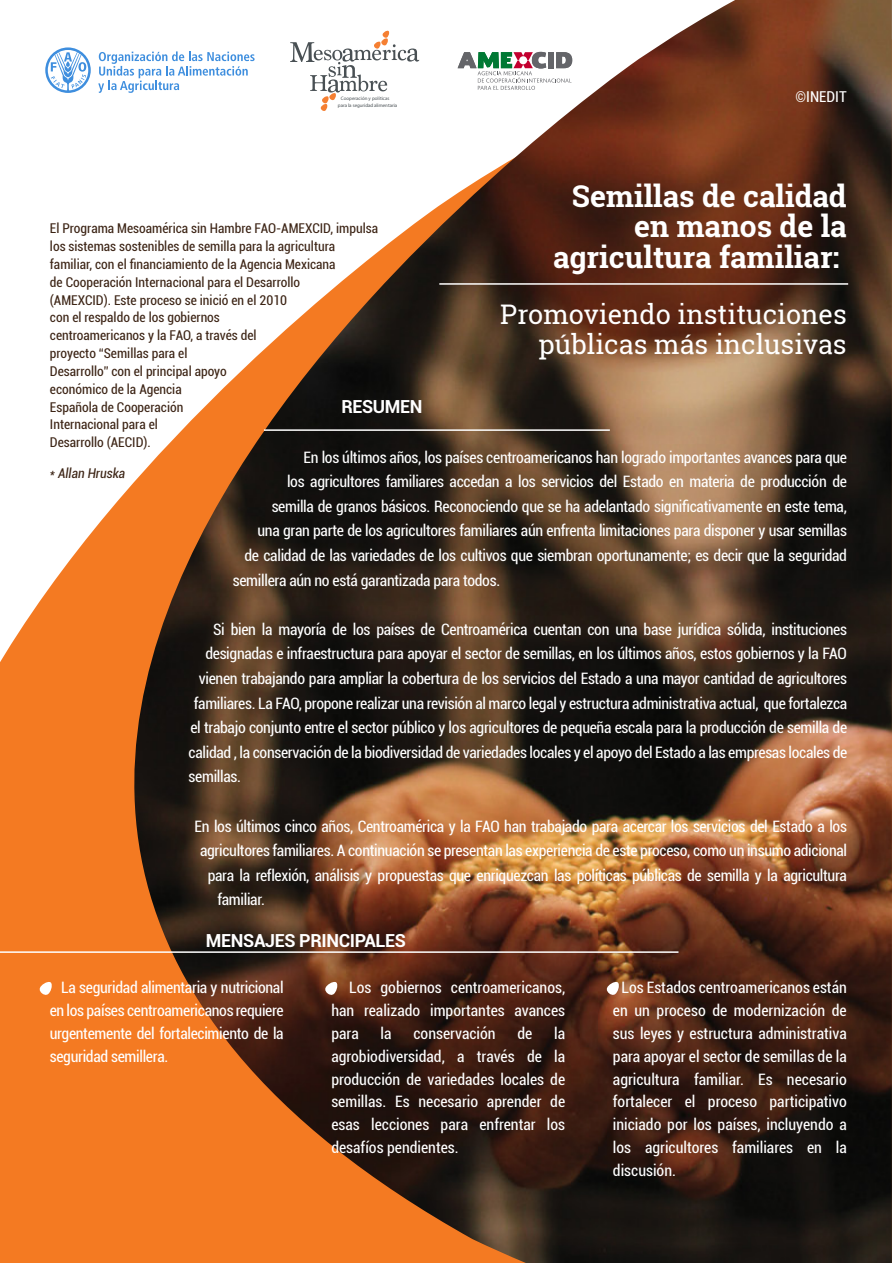
<style>
.page{position:relative;width:893px;height:1263px;background:#fff}
.page>*{position:absolute;margin:0;border:0;box-sizing:border-box;transform-origin:0 0}
.t1{font:700 30px/30.6px "Roboto Slab";color:#fff;text-align:right}
.t2{font:27px/30.6px "Roboto Slab";color:#fff;text-align:right}
.t3{font:700 18px "Roboto";letter-spacing:-.02em;color:#fff}
.t4{font:condensed 15.75px/22.8px "Roboto";letter-spacing:-.02em;color:#fff;text-align:justify}
.t5{font:condensed 15.75px "Roboto";color:#fff}
.t6{font:condensed 15px "Roboto";color:#fff}
.t7{font:condensed 13.5px/17.9px "Roboto";color:#3c2415}
.t8{font:italic condensed 13.5px "Roboto";color:#3c2415}
.t9{font:4.95px/6.9px "Myriad Pro";color:#495054}
</style>
<div class="page">
<div style="left:0;top:588px;width:49px;height:675px;background:#f47a22"></div>
<img style="left:49px;top:0;width:843px;height:1263px">
<hr style="left:264px;top:429px;width:346px;height:2px;background:#fff">
<hr style="left:439px;top:283px;width:409px;height:2px;background:#fff">
<hr style="left:0;top:951px;width:678px;height:2px;background:#fff">
<svg style="left:35px;top:981px;width:17px;height:18px"></svg>
<svg style="left:321px;top:981px;width:17px;height:18px"></svg>
<svg style="left:602px;top:981px;width:17px;height:18px"></svg>
<img style="left:49px;top:0;width:50px;height:309px">
<img style="left:0;top:588px;width:46px;height:31px">
<svg style="left:458px;top:52px;width:114px;height:38px"></svg>
<svg style="left:290px;top:30px;width:129px;height:83px"></svg>
<svg style="left:45px;top:47px;width:46px;height:46px"></svg>
<svg style="left:98px;top:51px;width:157px;height:42px"></svg>
<p class="t9" style="left:338px;top:95px;width:61px;text-indent:3px">Cooperación y políticas para la seguridad alimentaria</p>
<p class="t6" style="left:796px;top:86px;width:53px">©INEDIT</p>
<h1 class="t1" style="left:553px;top:180px;width:295px">Semillas de calidad en manos de la agricultura familiar:</h1>
<h2 class="t2" style="left:500px;top:298px;width:348px">Promoviendo instituciones públicas más inclusivas</h2>
<p class="t7" style="left:50px;top:219px;width:330px">El Programa Mesoamérica sin Hambre FAO-AMEXCID, impulsa los sistemas sostenibles de semilla para la agricultura familiar, con el financiamiento de la Agencia Mexicana<br>de Cooperación Internacional para el Desarrollo<br>(AMEXCID). Este proceso se inició en el 2010<br>con el respaldo de los gobiernos<br>centroamericanos y la FAO, a través del<br>proyecto “Semillas para el<br>Desarrollo” con el principal apoyo<br>económico de la Agencia<br>Española de Cooperación<br>Internacional para el<br>Desarrollo (AECID).</p>
<p class="t3" style="left:341px;top:394px;width:83px">RESUMEN</p>
<p class="t4" style="left:304px;top:445px;width:545px">En los últimos años, los países centroamericanos han logrado importantes avances para que</p>
<p class="t4" style="left:287px;top:470px;width:561px">los agricultores familiares accedan a los servicios del Estado en materia de producción de</p>
<p class="t4" style="left:272px;top:494px;width:577px">semilla de granos básicos. Reconociendo que se ha adelantado significativamente en este tema,</p>
<p class="t4" style="left:257px;top:519px;width:591px">una gran parte de los agricultores familiares aún enfrenta limitaciones para disponer y usar semillas</p>
<p class="t4" style="left:244px;top:543px;width:604px">de calidad de las variedades de los cultivos que siembran oportunamente; es decir que la seguridad</p>
<p class="t4" style="left:233px;top:568px;width:269px">semillera aún no está garantizada para todos.</p>
<p class="t4" style="left:213px;top:617px;width:635px">Si bien la mayoría de los países de Centroamérica cuentan con una base jurídica sólida, instituciones</p>
<p class="t4" style="left:205px;top:642px;width:643px">designadas e infraestructura para apoyar el sector de semillas, en los últimos años, estos gobiernos y la FAO</p>
<p class="t4" style="left:199px;top:666px;width:650px">vienen trabajando para ampliar la cobertura de los servicios del Estado a una mayor cantidad de agricultores</p>
<p class="t4" style="left:194px;top:691px;width:655px">familiares. La FAO, propone realizar una revisión al marco legal y estructura administrativa actual, que fortalezca</p>
<p class="t4" style="left:190px;top:716px;width:658px">el trabajo conjunto entre el sector público y los agricultores de pequeña escala para la producción de semilla de</p>
<p class="t4" style="left:189px;top:740px;width:660px">calidad , la conservación de la biodiversidad de variedades locales y el apoyo del Estado a las empresas locales de</p>
<p class="t4" style="left:189px;top:765px;width:54px">semillas.</p>
<p class="t4" style="left:195px;top:814px;width:654px">En los últimos cinco años, Centroamérica y la FAO han trabajado para acercar los servicios del Estado a los</p>
<p class="t4" style="left:200px;top:839px;width:649px">agricultores familiares. A continuación se presentan las experiencia de este proceso, como un insumo adicional</p>
<p class="t4" style="left:208px;top:863px;width:641px">para la reflexión, análisis y propuestas que enriquezcan las políticas públicas de semilla y la agricultura</p>
<p class="t4" style="left:217px;top:888px;width:49px">familiar.</p>
<p class="t8" style="left:50px;top:464px;width:77px">* Allan Hruska</p>
<p class="t3" style="left:206px;top:928px;width:201px">MENSAJES PRINCIPALES</p>
<p class="t4" style="left:50px;top:976px;width:236px;text-indent:12px">La seguridad alimentaria y nutricional en los países centroamericanos requiere urgentemente del fortalecimiento de la seguridad semillera.</p>
<p class="t4" style="left:331px;top:976px;width:235px;text-indent:18px">Los gobiernos centroamericanos, han realizado importantes avances para</p>
<p class="t4" style="left:331px;top:1021px;width:235px;text-indent:223px">la agrobiodiversidad, a través de la producción de variedades locales de semillas. Es necesario aprender de esas lecciones para enfrentar los desafíos pendientes.</p>
<p class="t4" style="left:381px;top:1021px;width:13px">la</p>
<p class="t5" style="left:413px;top:1022px;width:84px">conservación</p>
<p class="t4" style="left:517px;top:1021px;width:16px">de</p>
<p class="t4" style="left:613px;top:976px;width:235px;text-indent:9px">Los Estados centroamericanos están en un proceso de modernización de sus leyes y estructura administrativa para apoyar el sector de semillas de la agricultura familiar. Es necesario fortalecer el proceso participativo iniciado por los países, incluyendo a los agricultores familiares en la discusión.</p>
</div>
